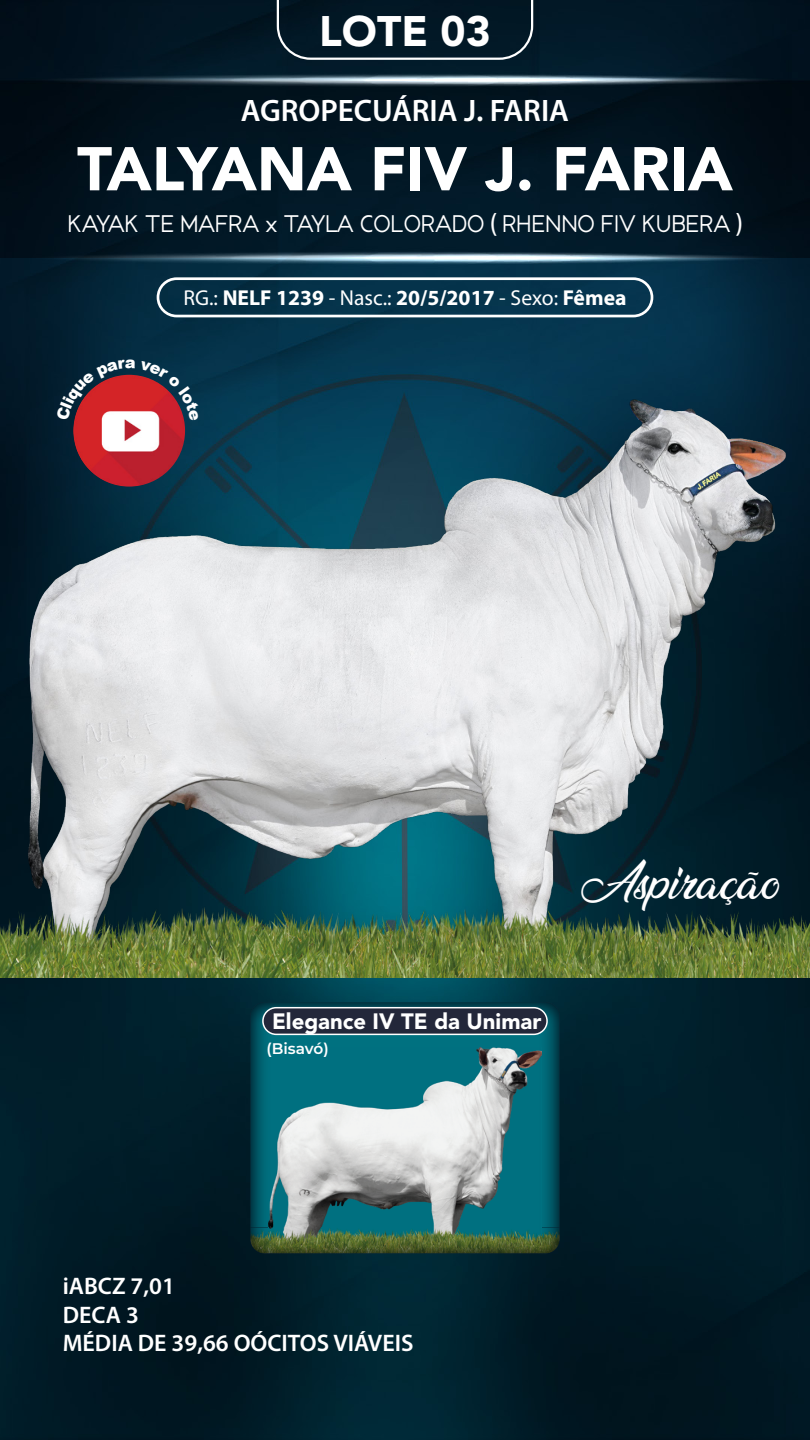
<style>
.page{position:relative;width:810px;height:1440px;background:#fff}
.page>*{position:absolute;margin:0;border:0;box-sizing:border-box;transform-origin:0 0}
.t1{font:900 61.05px "Avenir LT Std";color:#fff}
.t2{font:900 42.3px "Avenir LT Std";color:#fff}
.t3{font:41.25px "Ananda";color:#fff}
.t4{font:600 31.2px "Myriad Pro";color:#fff}
.t5{font:600 24px/28.8px "Myriad Pro";color:#fff}
.t6{font:22.35px "Ancillary";color:#fff}
.t7{font:900 22.05px "Avenir LT Std";color:#fff}
.t8{font:700 21.67px "Myriad Pro";color:#fff}
.t9{font:600 15.38px "Montserrat";color:#fff}
.s1{font-weight:400}
</style>
<div class="page">
<img style="left:0;top:0;width:810px;height:1440px">
<div style="left:157px;top:277px;width:496px;height:40px;border:3px solid #fff;border-radius:19px"></div>
<img style="left:14px;top:390px;width:782px;height:516px">
<img style="left:0;top:906px;width:810px;height:72px">
<svg style="left:276px;top:0;width:258px;height:61px;background:#0d222f"></svg>
<svg style="left:244px;top:996px;width:323px;height:257px;background:#4e8589"></svg>
<div style="left:263px;top:1008px;width:284px;height:26px;background:#23273a;border-radius:13px"></div>
<div style="left:262px;top:1007px;width:286px;height:28px;border:2px solid #fff;border-radius:13px"></div>
<img style="left:73px;top:375px;width:112px;height:112px;border-radius:56px">
<svg style="left:56px;top:360px;width:143px;height:61px;background:#603442"></svg>
<h2 class="t2" style="left:319px;top:6px;width:173px">LOTE 03</h2>
<h3 class="t4" style="left:241px;top:91px;width:330px">AGROPECUÁRIA J. FARIA</h3>
<h1 class="t1" style="left:77px;top:132px;width:657px">TALYANA FIV J. FARIA</h1>
<p class="t6" style="left:68px;top:209px;width:676px">KAYAK TE MAFRA x TAYLA COLORADO ( RHENNO FIV KUBERA )</p>
<p class="t8" style="left:183px;top:283px;width:445px"><span class="s1">RG.:</span> NELF 1239 <span class="s1">- Nasc.:</span> 20/5/2017 <span class="s1">- Sexo:</span> Fêmea</p>
<p class="t7" style="left:272px;top:1008px;width:271px">Elegance IV TE da Unimar</p>
<p class="t9" style="left:266px;top:1037px;width:64px">(Bisavó)</p>
<h3 class="t3" style="left:582px;top:860px;width:200px">Aspiração</h3>
<p class="t5" style="left:63px;top:1271px;width:352px">iABCZ 7,01<br>DECA 3<br>MÉDIA DE 39,66 OÓCITOS VIÁVEIS</p>
</div>
